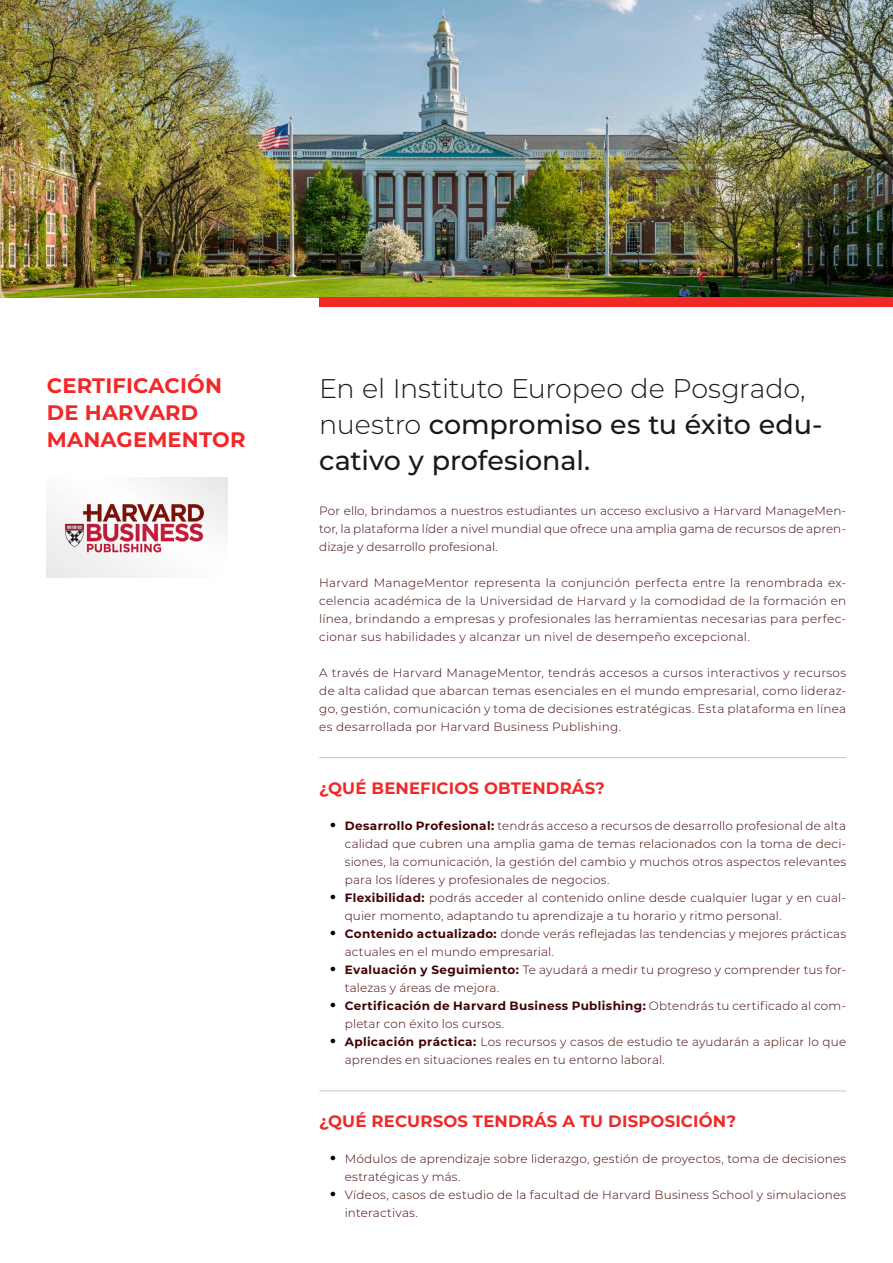
<style>
.page{position:relative;width:893px;height:1263px;background:#fff}
.page>*{position:absolute;margin:0;border:0;box-sizing:border-box;transform-origin:0 0}
.t1{font:500 27px/36px "Montserrat";letter-spacing:-.005em;color:#191919}
.t2{font:700 21px/27px "Montserrat";letter-spacing:.01em;color:#f22727}
.t3{font:700 16.5px "Montserrat";letter-spacing:.01em;color:#f22727}
.t4{font:300 12px/18px "Montserrat";letter-spacing:.015em;color:#420203}
.s1{font-weight:300}
.s2{font-weight:700;font-size:18px;color:#000}
.s3{font-weight:700}
</style>
<div class="page">
<svg style="left:47px;top:477px;width:181px;height:101px"></svg>
<img style="left:46px;top:478px;width:179px;height:99px">
<hr style="left:319px;top:757px;width:527px;height:1px;background:#c6c6c6">
<img style="left:0;top:0;width:893px;height:297px">
<div style="left:319px;top:297px;width:574px;height:10px;background:#f22727"></div>
<hr style="left:319px;top:1091px;width:527px;height:1px;background:#c6c6c6">
<h2 class="t2" style="left:47px;top:371px;width:200px">CERTIFICACIÓN<br>DE HARVARD<br>MANAGEMENTOR</h2>
<h1 class="t1" style="left:319px;top:369px;width:505px"><span class="s1">En el Instituto Europeo de Posgrado, nuestro</span> compromiso es tu éxito edu&shy;cativo y profesional.</h1>
<p class="t4" style="left:319px;top:501px;width:528px;text-align:justify">Por ello, brindamos a nuestros estudiantes un acceso exclusivo a Harvard ManageMen&shy;tor, la plataforma líder a nivel mundial que ofrece una amplia gama de recursos de apren&shy;dizaje y desarrollo profesional.</p>
<p class="t4" style="left:319px;top:573px;width:528px;text-align:justify">Harvard ManageMentor representa la conjunción perfecta entre la renombrada ex&shy;celencia académica de la Universidad de Harvard y la comodidad de la formación en línea, brindando a empresas y profesionales las herramientas necesarias para perfec&shy;cionar sus habilidades y alcanzar un nivel de desempeño excepcional.</p>
<p class="t4" style="left:319px;top:663px;width:528px;text-align:justify">A través de Harvard ManageMentor, tendrás accesos a cursos interactivos y recursos de alta calidad que abarcan temas esenciales en el mundo empresarial, como lideraz&shy;go, gestión, comunicación y toma de decisiones estratégicas. Esta plataforma en línea es desarrollada por Harvard Business Publishing.</p>
<h3 class="t3" style="left:319px;top:776px;width:287px">¿QUÉ BENEFICIOS OBTENDRÁS?</h3>
<p class="t4" style="left:345px;top:816px;width:503px;text-align:justify;text-indent:-15px"><span class="s2">•</span> <span class="s3">Desarrollo Profesional:</span> tendrás acceso a recursos de desarrollo profesional de alta calidad que cubren una amplia gama de temas relacionados con la toma de deci&shy;siones, la comunicación, la gestión del cambio y muchos otros aspectos relevantes para los líderes y profesionales de negocios.</p>
<p class="t4" style="left:345px;top:888px;width:503px;text-indent:-15px"><span class="s2">•</span> <span class="s3">Flexibilidad:</span> podrás acceder al contenido online desde cualquier lugar y en cual&shy;quier momento, adaptando tu aprendizaje a tu horario y ritmo personal.</p>
<p class="t4" style="left:345px;top:924px;width:503px;text-indent:-15px"><span class="s2">•</span> <span class="s3">Contenido actualizado:</span> donde verás reflejadas las tendencias y mejores prácticas actuales en el mundo empresarial.</p>
<p class="t4" style="left:345px;top:960px;width:503px;text-indent:-15px"><span class="s2">•</span> <span class="s3">Evaluación y Seguimiento:</span> Te ayudará a medir tu progreso y comprender tus for&shy;talezas y áreas de mejora.</p>
<p class="t4" style="left:345px;top:996px;width:503px;text-indent:-15px"><span class="s2">•</span> <span class="s3">Certificación de Harvard Business Publishing:</span> Obtendrás tu certificado al com&shy;pletar con éxito los cursos.</p>
<p class="t4" style="left:345px;top:1032px;width:503px;text-indent:-15px"><span class="s2">•</span> <span class="s3">Aplicación práctica:</span> Los recursos y casos de estudio te ayudarán a aplicar lo que aprendes en situaciones reales en tu entorno laboral.</p>
<h3 class="t3" style="left:319px;top:1109px;width:418px">¿QUÉ RECURSOS TENDRÁS A TU DISPOSICIÓN?</h3>
<p class="t4" style="left:345px;top:1149px;width:503px;text-indent:-15px"><span class="s2">•</span> Módulos de aprendizaje sobre liderazgo, gestión de proyectos, toma de decisiones estratégicas y más.</p>
<p class="t4" style="left:345px;top:1185px;width:503px;text-indent:-15px"><span class="s2">•</span> Vídeos, casos de estudio de la facultad de Harvard Business School y simulaciones interactivas.</p>
</div>
